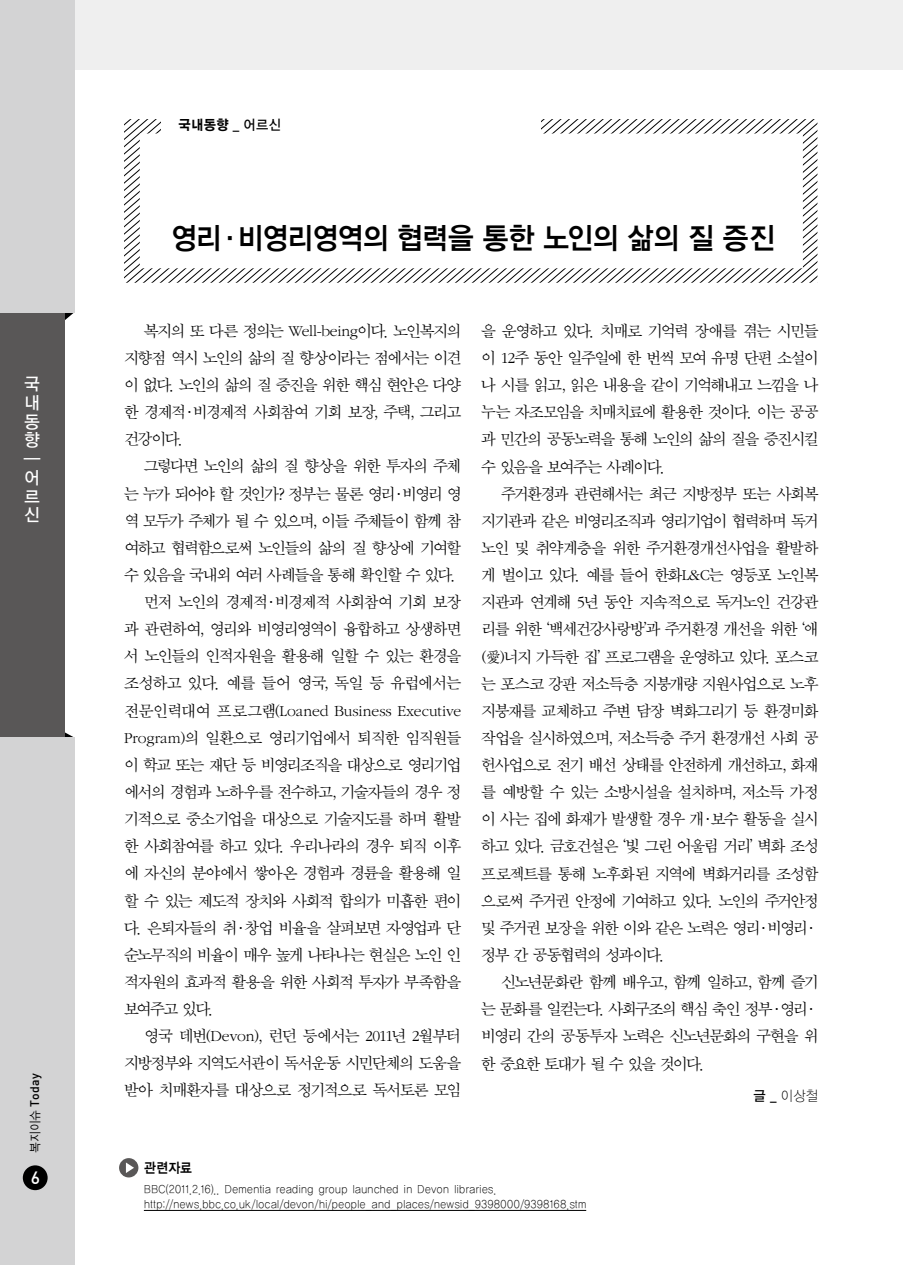
<style>
.page{position:relative;width:903px;height:1265px;background:#fff}
.page>*{position:absolute;margin:0;border:0;box-sizing:border-box;transform-origin:0 0}
.t1{font:29.75px "YGO145";letter-spacing:-.095em;color:#000;scale:.93 1}
.t2{font:17.5px/18.7px "YGO135";color:#fff;scale:.95 1}
.t3{font:17.5px "Dinmed";color:#fff}
.t4{font:16.62px/27.1px "Sand Sm";letter-spacing:-.075em;color:#000;text-align:justify}
.t5{font:16.62px "Sand Sm";letter-spacing:-.005em;color:#000}
.t6{font:16.62px "Sand Sm";letter-spacing:-.045em;color:#000}
.t7{font:16.62px "Sand Sm";letter-spacing:-.05em;color:#000}
.t8{font:16.62px "Sand Sm";letter-spacing:-.1em;color:#000}
.t9{font:16.62px "Sand Sm";letter-spacing:-.03em;color:#000}
.t10{font:16.62px "Sand Sm";letter-spacing:-.055em;color:#000}
.t11{font:14px "YGO155";color:#000;scale:.93 1}
.t12{font:14px "YDIYGO110 KS Cpc EUC H";color:#000;scale:.93 1}
.t13{font:14px "YDIYGO140 KS Cpc EUC H";color:#000;scale:.9 1}
.t14{font:12.25px/14.9px "YDIYGO110 KS Cpc EUC H";letter-spacing:-.015em;color:#000;scale:.9 1}
.t15{font:12.25px "Dinmed";letter-spacing:.02em;color:#000}
.s1{font-family:"YDIYGO120 KS Cpc EUC H"}
.s2{font-family:"YGO135"}
</style>
<div class="page">
<svg style="left:124px;top:119px;width:693px;height:164px"></svg>
<div style="left:0;top:0;width:903px;height:69px;background:#efefef"></div>
<svg style="left:64px;top:313px;width:10px;height:17px"></svg>
<svg style="left:64px;top:725px;width:9px;height:12px"></svg>
<div style="left:0;top:0;width:74px;height:313px;background:#d3d3d4"></div>
<div style="left:0;top:313px;width:64px;height:424px;background:#595757"></div>
<div style="left:0;top:737px;width:74px;height:528px;background:#d3d3d4"></div>
<div style="left:23px;top:1165px;width:25px;height:25px;background:#000;border-radius:50%"></div>
<div style="left:162px;top:115px;width:379px;height:30px;background:#fff"></div>
<hr style="left:144px;top:1210px;width:442px;height:1px;background:#000">
<svg style="left:119px;top:1158px;width:19px;height:19px"></svg>
<p class="t2" style="left:24px;top:376px;width:19px">국 내 동 향 ━ 어 르 신</p>
<p class="t15" style="left:27px;top:1153px;width:81px;rotate:-90deg"><span class="s1">복지이슈</span> Today</p>
<p class="t3" style="left:31px;top:1166px;width:11px">6</p>
<p class="t11" style="left:178px;top:117px;width:113px">국내동향 <span class="s2">_ 어르신</span></p>
<h1 class="t1" style="left:170px;top:222px;width:652px">영리·비영리영역의 협력을 통한 노인의 삶의 질 증진</h1>
<p class="t4" style="left:124px;top:318px;width:339px;text-indent:20px">복지의 또 다른 정의는 Well-being이다. 노인복지의 지향점 역시 노인의 삶의 질 향상이라는 점에서는 이견 이 없다. 노인의 삶의 질 증진을 위한 핵심 현안은 다양 한 경제적·비경제적 사회참여 기회 보장, 주택, 그리고 건강이다.</p>
<p class="t4" style="left:144px;top:453px;width:319px">그렇다면 노인의 삶의 질 향상을 위한 투자의 주체</p>
<p class="t8" style="left:124px;top:486px;width:339px">는 누가 되어야 할 것인가? 정부는 물론 영리·비영리 영</p>
<p class="t4" style="left:124px;top:508px;width:339px">역 모두가 주체가 될 수 있으며, 이들 주체들이 함께 참</p>
<p class="t4" style="left:124px;top:535px;width:339px">여하고 협력함으로써 노인들의 삶의 질 향상에 기여할</p>
<p class="t4" style="left:124px;top:562px;width:333px">수 있음을 국내외 여러 사례들을 통해 확인할 수 있다.</p>
<p class="t4" style="left:144px;top:589px;width:319px">먼저 노인의 경제적·비경제적 사회참여 기회 보장</p>
<p class="t4" style="left:124px;top:616px;width:339px">과 관련하여, 영리와 비영리영역이 융합하고 상생하면</p>
<p class="t4" style="left:124px;top:643px;width:339px">서 노인들의 인적자원을 활용해 일할 수 있는 환경을</p>
<p class="t9" style="left:124px;top:676px;width:339px">조성하고 있다. 예를 들어 영국, 독일 등 유럽에서는</p>
<p class="t5" style="left:124px;top:703px;width:339px">전문인력대여 프로그램(Loaned Business Executive</p>
<p class="t7" style="left:124px;top:730px;width:339px">Program)의 일환으로 영리기업에서 퇴직한 임직원들</p>
<p class="t4" style="left:124px;top:752px;width:339px">이 학교 또는 재단 등 비영리조직을 대상으로 영리기업</p>
<p class="t4" style="left:124px;top:779px;width:339px">에서의 경험과 노하우를 전수하고, 기술자들의 경우 정</p>
<p class="t4" style="left:124px;top:806px;width:339px">기적으로 중소기업을 대상으로 기술지도를 하며 활발</p>
<p class="t4" style="left:124px;top:833px;width:339px">한 사회참여를 하고 있다. 우리나라의 경우 퇴직 이후</p>
<p class="t10" style="left:124px;top:866px;width:339px">에 자신의 분야에서 쌓아온 경험과 경륜을 활용해 일</p>
<p class="t4" style="left:124px;top:888px;width:339px">할 수 있는 제도적 장치와 사회적 합의가 미흡한 편이</p>
<p class="t4" style="left:124px;top:915px;width:339px">다. 은퇴자들의 취·창업 비율을 살펴보면 자영업과 단</p>
<p class="t4" style="left:124px;top:942px;width:339px">순노무직의 비율이 매우 높게 나타나는 현실은 노인 인</p>
<p class="t4" style="left:124px;top:969px;width:339px">적자원의 효과적 활용을 위한 사회적 투자가 부족함을</p>
<p class="t4" style="left:124px;top:996px;width:91px">보여주고 있다.</p>
<p class="t6" style="left:144px;top:1028px;width:319px">영국 데번(Devon), 런던 등에서는 2011년 2월부터</p>
<p class="t4" style="left:124px;top:1050px;width:339px">지방정부와 지역도서관이 독서운동 시민단체의 도움을</p>
<p class="t4" style="left:124px;top:1077px;width:339px">받아 치매환자를 대상으로 정기적으로 독서토론 모임</p>
<p class="t4" style="left:481px;top:318px;width:339px">을 운영하고 있다. 치매로 기억력 장애를 겪는 시민들 이 12주 동안 일주일에 한 번씩 모여 유명 단편 소설이 나 시를 읽고, 읽은 내용을 같이 기억해내고 느낌을 나 누는 자조모임을 치매치료에 활용한 것이다. 이는 공공 과 민간의 공동노력을 통해 노인의 삶의 질을 증진시킬 수 있음을 보여주는 사례이다.</p>
<p class="t4" style="left:481px;top:481px;width:339px;text-indent:20px">주거환경과 관련해서는 최근 지방정부 또는 사회복 지기관과 같은 비영리조직과 영리기업이 협력하며 독거 노인 및 취약계층을 위한 주거환경개선사업을 활발하 게 벌이고 있다. 예를 들어 한화L&amp;C는 영등포 노인복 지관과 연계해 5년 동안 지속적으로 독거노인 건강관 리를 위한 ‘백세건강사랑방’과 주거환경 개선을 위한 ‘애 (愛)너지 가득한 집’ 프로그램을 운영하고 있다. 포스코 는 포스코 강판 저소득층 지붕개량 지원사업으로 노후 지붕재를 교체하고 주변 담장 벽화그리기 등 환경미화 작업을 실시하였으며, 저소득층 주거 환경개선 사회 공 헌사업으로 전기 배선 상태를 안전하게 개선하고, 화재 를 예방할 수 있는 소방시설을 설치하며, 저소득 가정 이 사는 집에 화재가 발생할 경우 개·보수 활동을 실시 하고 있다. 금호건설은 ‘빛 그린 어울림 거리’ 벽화 조성 프로젝트를 통해 노후화된 지역에 벽화거리를 조성함 으로써 주거권 안정에 기여하고 있다. 노인의 주거안정 및 주거권 보장을 위한 이와 같은 노력은 영리·비영리· 정부 간 공동협력의 성과이다.</p>
<p class="t4" style="left:481px;top:969px;width:339px;text-indent:20px">신노년문화란 함께 배우고, 함께 일하고, 함께 즐기 는 문화를 일컫는다. 사회구조의 핵심 축인 정부·영리· 비영리 간의 공동투자 노력은 신노년문화의 구현을 위 한 중요한 토대가 될 수 있을 것이다.</p>
<p class="t12" style="left:753px;top:1089px;width:72px"><span class="s2">글 _</span> 이상철</p>
<p class="t13" style="left:144px;top:1161px;width:56px">관련자료</p>
<p class="t14" style="left:144px;top:1182px;width:493px">BBC(2011.2.16).. Dementia reading group launched in Devon libraries. http://news.bbc.co.uk/local/devon/hi/people_and_places/newsid_9398000/9398168.stm</p>
</div>
